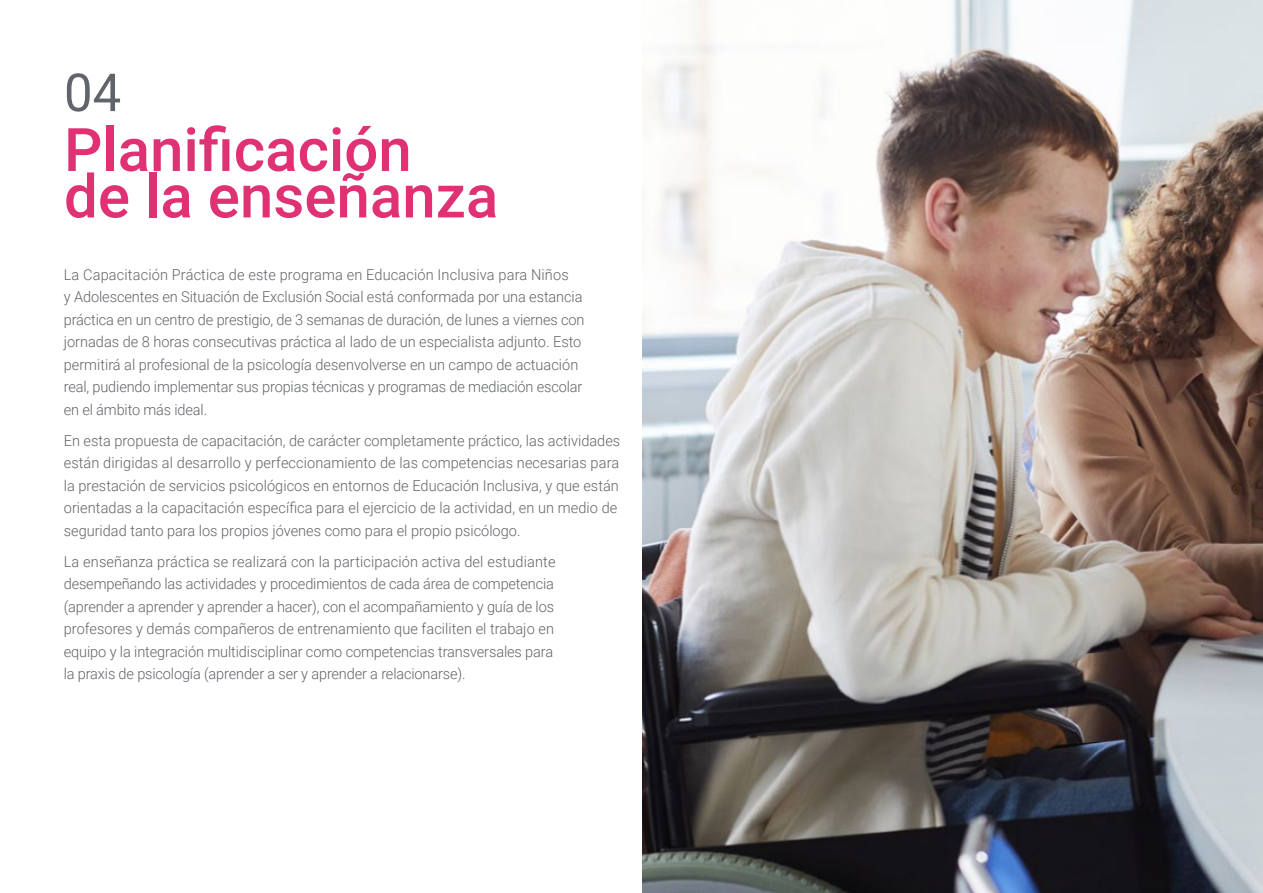
<style>
.page{position:relative;width:1263px;height:893px;background:#fff}
.page>*{position:absolute;margin:0;border:0;box-sizing:border-box;transform-origin:0 0}
.t1{font:500 60px/46.5px "Roboto";color:#e03175}
.t2{font:52.5px "Roboto";color:#61646a}
.t3{font:300 15px/22.5px "Roboto";color:#61646a}
</style>
<div class="page">
<img style="left:642px;top:0;width:621px;height:893px">
<h2 class="t2" style="left:64px;top:56px;width:59px">04</h2>
<h1 class="t1" style="left:64px;top:124px;width:436px">Planificación<br>de la enseñanza</h1>
<p class="t3" style="left:64px;top:262px;width:522px">La Capacitación Práctica de este programa en Educación Inclusiva para Niños<br>y Adolescentes en Situación de Exclusión Social está conformada por una estancia práctica en un centro de prestigio, de 3 semanas de duración, de lunes a viernes con jornadas de 8 horas consecutivas práctica al lado de un especialista adjunto. Esto permitirá al profesional de la psicología desenvolverse en un campo de actuación real, pudiendo implementar sus propias técnicas y programas de mediación escolar en el ámbito más ideal.</p>
<p class="t3" style="left:64px;top:428px;width:558px">En esta propuesta de capacitación, de carácter completamente práctico, las actividades están dirigidas al desarrollo y perfeccionamiento de las competencias necesarias para la prestación de servicios psicológicos en entornos de Educación Inclusiva, y que están orientadas a la capacitación específica para el ejercicio de la actividad, en un medio de seguridad tanto para los propios jóvenes como para el propio psicólogo.</p>
<p class="t3" style="left:64px;top:549px;width:493px">La enseñanza práctica se realizará con la participación activa del estudiante desempeñando las actividades y procedimientos de cada área de competencia (aprender a aprender y aprender a hacer), con el acompañamiento y guía de los profesores y demás compañeros de entrenamiento que faciliten el trabajo en equipo y la integración multidisciplinar como competencias transversales para la praxis de psicología (aprender a ser y aprender a relacionarse).</p>
</div>
